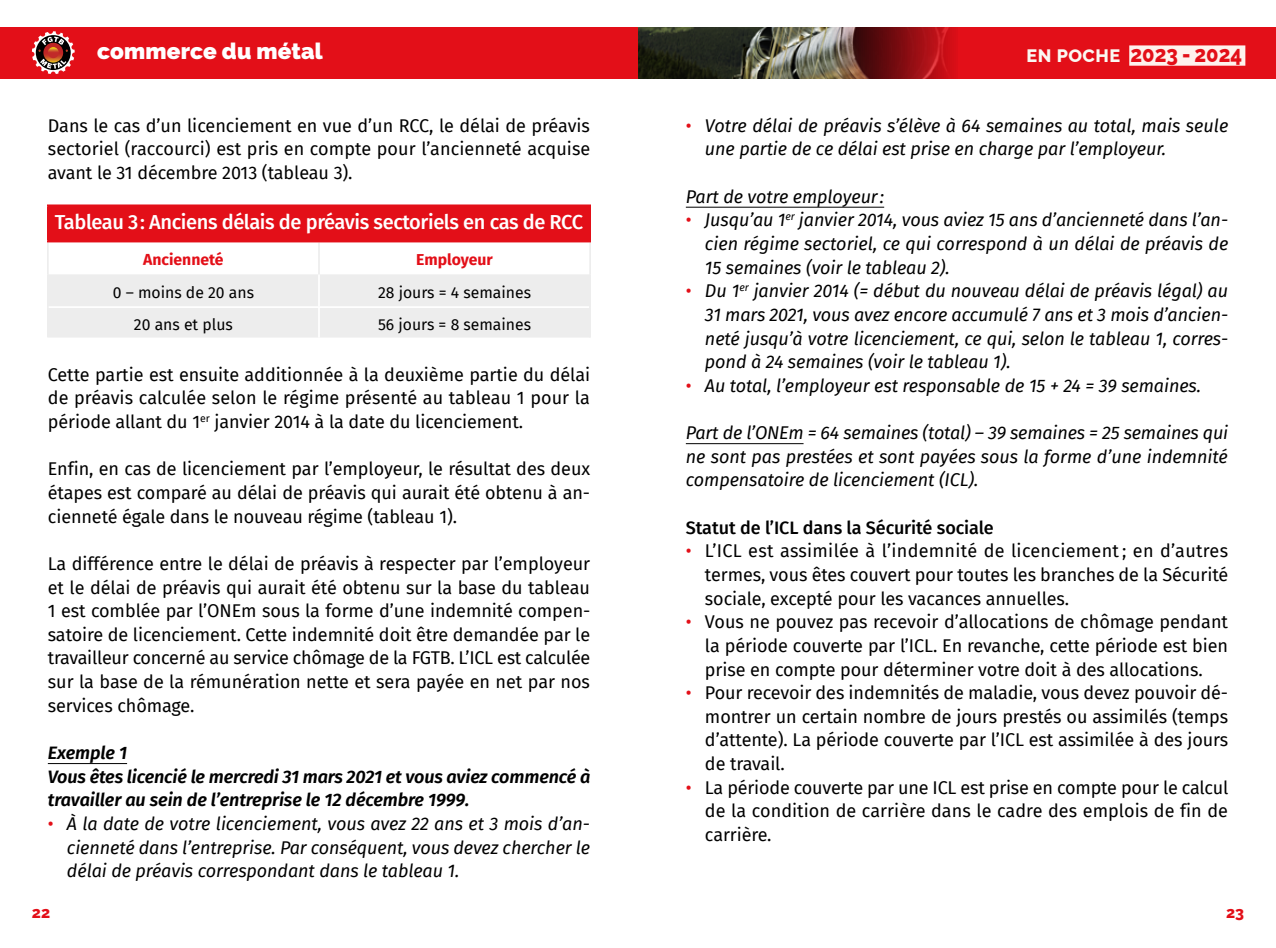
<style>
.page{position:relative;width:1276px;height:948px;background:#fff}
.page>*{position:absolute;margin:0;border:0;box-sizing:border-box;transform-origin:0 0}
.t1{font:800 22.72px "Raleway";color:#e30f18;scale:.89 1}
.t2{font:900 22.5px "Raleway";letter-spacing:.01em;color:#fff}
.t3{font:500 20.25px "Fira Sans";letter-spacing:-.02em;color:#fff}
.t4{font:18px/23.6px "Fira Sans";letter-spacing:-.005em;color:#000;text-align:justify}
.t5{font:italic 18px/23.6px "Fira Sans";letter-spacing:-.005em;color:#000;text-align:justify}
.t6{font:italic 600 18px/23.6px "Fira Sans";letter-spacing:-.005em;color:#000}
.t7{font:500 18px "Fira Sans";letter-spacing:-.005em;color:#000}
.t8{font:15.75px "Fira Sans";color:#000}
.t9{font:700 15.75px "Fira Sans";color:#e30f18}
.t10{font:800 15.75px "Raleway";color:#e30f18}
.s1{font-size:18px;color:#fbf8f2}
.s2{font-style:normal;color:#e30f18}
.s3{color:#e30f18}
</style>
<div class="page">
<div style="left:957px;top:27px;width:319px;height:51px;background:#e30f18"></div>
<div style="left:0;top:27px;width:638px;height:51px;background:#e30f18"></div>
<img style="left:638px;top:27px;width:319px;height:51px">
<div style="left:1129px;top:45px;width:116px;height:21px;background:#fef2ed"></div>
<svg style="left:32px;top:31px;width:43px;height:43px"></svg>
<hr style="left:686px;top:207px;width:198px;height:1px;background:#000">
<hr style="left:686px;top:443px;width:117px;height:1px;background:#000">
<div style="left:48px;top:205px;width:542px;height:36px;background:#e30f18"></div>
<div style="left:49px;top:274px;width:540px;height:63px;background:#ededed"></div>
<hr style="left:47px;top:242px;width:2px;height:32px;background:#ededed">
<hr style="left:47px;top:204px;width:272px;height:2px;background:#e30f18">
<hr style="left:47px;top:206px;width:2px;height:35px;background:#e30f18">
<hr style="left:319px;top:204px;width:272px;height:2px;background:#e30f18">
<hr style="left:589px;top:206px;width:2px;height:35px;background:#e30f18">
<hr style="left:47px;top:274px;width:2px;height:33px;background:#ededed">
<hr style="left:47px;top:307px;width:2px;height:30px;background:#ededed">
<hr style="left:318px;top:274px;width:2px;height:32px;background:#fff">
<hr style="left:49px;top:306px;width:270px;height:2px;background:#fff">
<hr style="left:319px;top:306px;width:270px;height:2px;background:#fff">
<hr style="left:318px;top:308px;width:2px;height:29px;background:#fff">
<hr style="left:589px;top:242px;width:2px;height:32px;background:#ededed">
<hr style="left:589px;top:274px;width:2px;height:33px;background:#ededed">
<hr style="left:589px;top:307px;width:2px;height:30px;background:#ededed">
<hr style="left:318px;top:242px;width:2px;height:32px;background:#ededed">
<hr style="left:47px;top:241px;width:272px;height:1px;background:#e30f18">
<hr style="left:319px;top:241px;width:272px;height:1px;background:#e30f18">
<hr style="left:48px;top:762px;width:79px;height:1px;background:#000">
<p class="t2" style="left:97px;top:38px;width:227px">commerce du métal</p>
<p class="t1" style="left:1026px;top:36px;width:244px"><span class="s1">EN POCHE</span> 2023 - 2024</p>
<p class="t4" style="left:48px;top:113px;width:544px">Dans le cas d’un licenciement en vue d’un RCC, le délai de préavis sectoriel (raccourci) est pris en compte pour l’ancienneté acquise avant le 31 décembre 2013 (tableau 3).</p>
<p class="t3" style="left:55px;top:205px;width:530px">Tableau 3: Anciens délais de préavis sectoriels en cas de RCC</p>
<p class="t9" style="left:143px;top:246px;width:82px">Ancienneté</p>
<p class="t9" style="left:416px;top:246px;width:78px">Employeur</p>
<p class="t8" style="left:113px;top:280px;width:143px">0 – moins de 20 ans</p>
<p class="t8" style="left:378px;top:280px;width:155px">28 jours = 4 semaines</p>
<p class="t8" style="left:134px;top:312px;width:101px">20 ans et plus</p>
<p class="t8" style="left:378px;top:312px;width:155px">56 jours = 8 semaines</p>
<p class="t4" style="left:48px;top:362px;width:544px">Cette partie est ensuite additionnée à la deuxième partie du délai de préavis calculée selon le régime présenté au tableau 1 pour la période allant du 1<sup>er</sup> janvier 2014 à la date du licenciement.</p>
<p class="t4" style="left:48px;top:456px;width:544px">Enfin, en cas de licenciement par l’employeur, le résultat des deux étapes est comparé au délai de préavis qui aurait été obtenu à an&shy;cienneté égale dans le nouveau régime (tableau 1).</p>
<p class="t4" style="left:48px;top:551px;width:544px">La différence entre le délai de préavis à respecter par l’employeur et le délai de préavis qui aurait été obtenu sur la base du tableau 1 est comblée par l’ONEm sous la forme d’une indemnité compen&shy;satoire de licenciement. Cette indemnité doit être demandée par le travailleur concerné au service chômage de la FGTB. L’ICL est calculée sur la base de la rémunération nette et sera payée en net par nos services chômage.</p>
<p class="t6" style="left:48px;top:739px;width:544px">Exemple 1<br>Vous êtes licencié le mercredi 31 mars 2021 et vous aviez commencé à travailler au sein de l’entreprise le 12 décembre 1999.</p>
<p class="t5" style="left:67px;top:811px;width:525px;text-indent:-19px"><span class="s2">•</span> À la date de votre licenciement, vous avez 22 ans et 3 mois d’an&shy;cienneté dans l’entreprise. Par conséquent, vous devez chercher le délai de préavis correspondant dans le tableau 1.</p>
<p class="t5" style="left:705px;top:113px;width:525px;text-indent:-19px"><span class="s2">•</span> Votre délai de préavis s’élève à 64 semaines au total, mais seule une partie de ce délai est prise en charge par l’employeur.</p>
<p class="t5" style="left:686px;top:184px;width:200px">Part de votre employeur:</p>
<p class="t5" style="left:705px;top:208px;width:525px;text-indent:-19px"><span class="s2">•</span> Jusqu’au 1<sup>er</sup> janvier 2014, vous aviez 15 ans d’ancienneté dans l’an&shy;cien régime sectoriel, ce qui correspond à un délai de préavis de 15 semaines (voir le tableau 2).</p>
<p class="t5" style="left:705px;top:278px;width:525px;text-indent:-19px"><span class="s2">•</span> Du 1<sup>er</sup> janvier 2014 (= début du nouveau délai de préavis légal) au 31 mars 2021, vous avez encore accumulé 7 ans et 3 mois d’ancien&shy;neté jusqu’à votre licenciement, ce qui, selon le tableau 1, corres&shy;pond à 24 semaines (voir le tableau 1).</p>
<p class="t5" style="left:686px;top:373px;width:517px"><span class="s2">•</span> Au total, l’employeur est responsable de 15 + 24 = 39 semaines.</p>
<p class="t5" style="left:686px;top:420px;width:544px">Part de l’ONEm = 64 semaines (total) – 39 semaines = 25 semaines qui ne sont pas prestées et sont payées sous la forme d’une indemnité compensatoire de licenciement (ICL).</p>
<p class="t7" style="left:686px;top:512px;width:309px">Statut de l’ICL dans la Sécurité sociale</p>
<p class="t4" style="left:705px;top:538px;width:525px;text-indent:-19px"><span class="s3">•</span> L’ICL est assimilée à l’indemnité de licenciement; en d’autres termes, vous êtes couvert pour toutes les branches de la Sécurité sociale, excepté pour les vacances annuelles.</p>
<p class="t4" style="left:705px;top:609px;width:524px;text-indent:-19px"><span class="s3">•</span> Vous ne pouvez pas recevoir d’allocations de chômage pendant la période couverte par l’ICL. En revanche, cette période est bien prise en compte pour déterminer votre doit à des allocations.</p>
<p class="t4" style="left:705px;top:680px;width:525px;text-indent:-19px"><span class="s3">•</span> Pour recevoir des indemnités de maladie, vous devez pouvoir dé&shy;montrer un certain nombre de jours prestés ou assimilés (temps d’attente). La période couverte par l’ICL est assimilée à des jours de travail.</p>
<p class="t4" style="left:705px;top:774px;width:525px;text-indent:-19px"><span class="s3">•</span> La période couverte par une ICL est prise en compte pour le calcul de la condition de carrière dans le cadre des emplois de fin de carrière.</p>
<p class="t10" style="left:32px;top:899px;width:20px">22</p>
<p class="t10" style="left:1226px;top:899px;width:19px">23</p>
</div>
